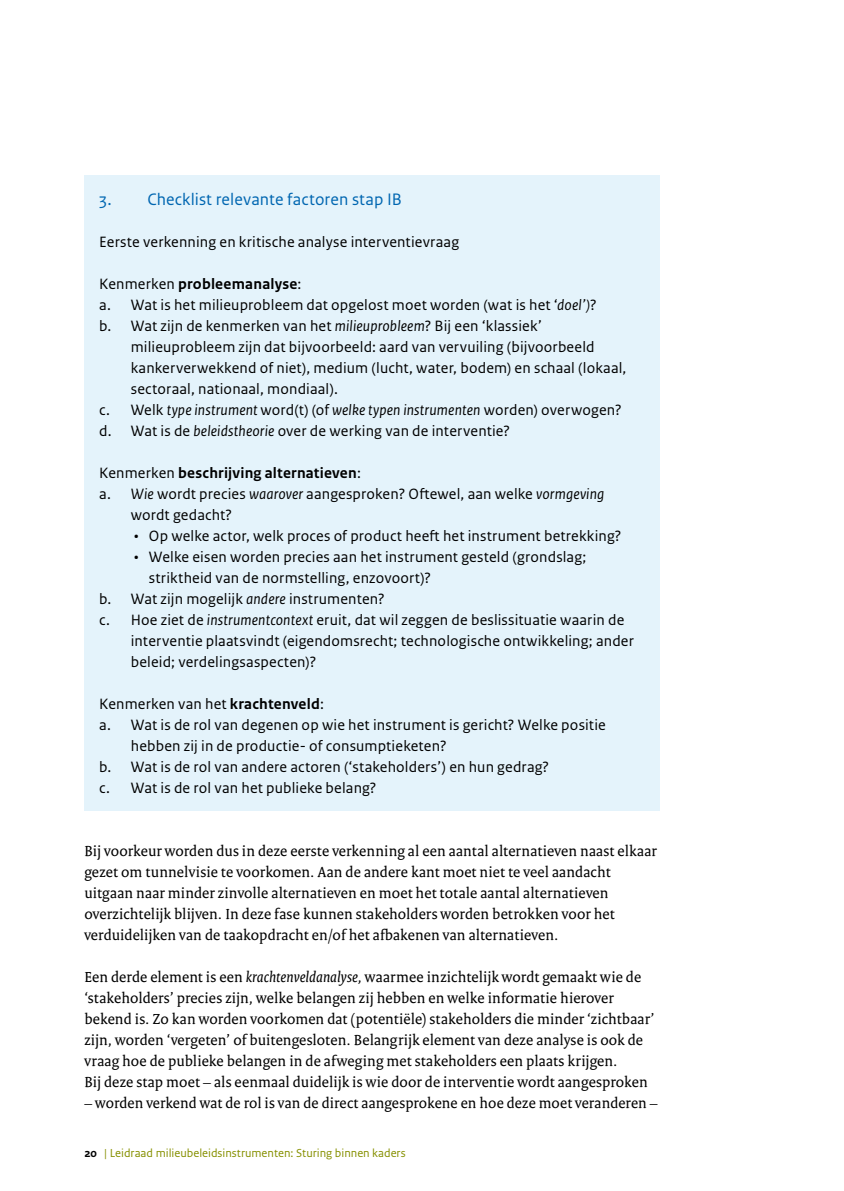
<style>
.page{position:relative;width:844px;height:1191px;background:#fff}
.page>*{position:absolute;margin:0;border:0;box-sizing:border-box;transform-origin:0 0}
.H_Block{font:17.5px "Rijksoverheid Sans Text";letter-spacing:.005em;color:#0066b1}
.P_Block{font:15.75px/21px "Rijksoverheid Sans Text";letter-spacing:.01em;color:#000}
.t1{font:15.75px/21px "Rijksoverheid Serif";letter-spacing:.005em;color:#000}
.t2{font:italic 15.75px "Rijksoverheid Sans Text";letter-spacing:.01em;color:#000}
.P_Block-2{font:700 15.75px "Rijksoverheid Sans Text";letter-spacing:.015em;color:#000}
.t3{font:12.25px "Rijksoverheid Sans Text";color:#869000}
.s1{font-weight:400}
.s2{font-style:italic}
.s3{font-style:normal}
.s4{font-weight:700}
.s5{font-weight:700;color:#000}
</style>
<div class="page">
<div style="left:84px;top:176px;width:576px;height:47px;background:#e4f3fb"></div>
<div style="left:84px;top:219px;width:576px;height:45px;background:#e4f3fb"></div>
<div style="left:84px;top:261px;width:576px;height:45px;background:#e4f3fb"></div>
<div style="left:84px;top:303px;width:576px;height:108px;background:#e4f3fb"></div>
<div style="left:84px;top:408px;width:576px;height:45px;background:#e4f3fb"></div>
<div style="left:84px;top:450px;width:576px;height:45px;background:#e4f3fb"></div>
<div style="left:84px;top:471px;width:576px;height:66px;background:#e4f3fb"></div>
<div style="left:84px;top:534px;width:576px;height:66px;background:#e4f3fb"></div>
<div style="left:84px;top:597px;width:576px;height:87px;background:#e4f3fb"></div>
<div style="left:84px;top:681px;width:576px;height:45px;background:#e4f3fb"></div>
<div style="left:84px;top:702px;width:576px;height:66px;background:#e4f3fb"></div>
<div style="left:84px;top:765px;width:576px;height:45px;background:#e4f3fb"></div>
<p class="H_Block" style="left:99px;top:189px;width:304px">3. Checklist relevante factoren stap IB</p>
<p class="P_Block" style="left:99px;top:231px;width:361px">Eerste verkenning en kritische analyse interventievraag</p>
<p class="P_Block-2" style="left:99px;top:275px;width:204px"><span class="s1">Kenmerken</span> probleemanalyse<span class="s1">:</span></p>
<p class="P_Block" style="left:99px;top:294px;width:499px">a. Wat is het milieuprobleem dat opgelost moet worden (wat is het ‘<span class="s2">doel’)</span>?</p>
<p class="P_Block" style="left:131px;top:315px;width:497px;text-indent:-32px">b. Wat zijn de kenmerken van het <span class="s2">milieuprobleem</span>? Bij een ‘klassiek’ milieuprobleem zijn dat bijvoorbeeld: aard van vervuiling (bijvoorbeeld kankerverwekkend of niet), medium (lucht, water, bodem) en schaal (lokaal, sectoraal, nationaal, mondiaal).</p>
<p class="t2" style="left:99px;top:401px;width:523px"><span class="s3">c. Welk</span> type instrument <span class="s3">word(t) (of</span> welke typen instrumenten <span class="s3">worden) overwogen?</span></p>
<p class="P_Block" style="left:99px;top:420px;width:412px">d. Wat is de <span class="s2">beleidstheorie</span> over de werking van de interventie?</p>
<p class="P_Block-2" style="left:99px;top:464px;width:263px"><span class="s1">Kenmerken</span> beschrijving alternatieven<span class="s1">:</span></p>
<p class="P_Block" style="left:131px;top:483px;width:475px;text-indent:-32px">a. <span class="s2">Wie</span> wordt precies <span class="s2">waarover</span> aangesproken? Oftewel, aan welke <span class="s2">vormgeving </span>wordt gedacht?</p>
<p class="P_Block" style="left:134px;top:525px;width:489px">• Op welke actor, welk proces of product heeft het instrument betrekking?</p>
<p class="P_Block" style="left:149px;top:546px;width:439px;text-indent:-15px">• Welke eisen worden precies aan het instrument gesteld (grondslag; striktheid van de normstelling, enzovoort)?</p>
<p class="P_Block" style="left:99px;top:588px;width:287px">b. Wat zijn mogelijk <span class="s2">andere</span> instrumenten?</p>
<p class="P_Block" style="left:131px;top:609px;width:504px;text-indent:-32px">c. Hoe ziet de <span class="s2">instrumentcontext</span> eruit, dat wil zeggen de beslissituatie waarin de interventie plaatsvindt (eigendomsrecht; technologische ontwikkeling; ander beleid; verdelingsaspecten)?</p>
<p class="P_Block" style="left:99px;top:693px;width:226px">Kenmerken van het <span class="s4">krachtenveld</span>:</p>
<p class="P_Block" style="left:131px;top:714px;width:476px;text-indent:-32px">a. Wat is de rol van degenen op wie het instrument is gericht? Welke positie hebben zij in de productie- of consumptieketen?</p>
<p class="P_Block" style="left:99px;top:756px;width:451px">b. Wat is de rol van andere actoren (‘stakeholders’) en hun gedrag?</p>
<p class="P_Block" style="left:99px;top:777px;width:279px">c. Wat is de rol van het publieke belang?</p>
<p class="t1" style="left:84px;top:840px;width:574px">Bij voorkeur worden dus in deze eerste verkenning al een aantal alternatieven naast elkaar gezet om tunnelvisie te voorkomen. Aan de andere kant moet niet te veel aandacht uitgaan naar minder zinvolle alternatieven en moet het totale aantal alternatieven overzichtelijk blijven. In deze fase kunnen stakeholders worden betrokken voor het verduidelijken van de taakopdracht en/of het afbakenen van alternatieven.</p>
<p class="t1" style="left:84px;top:966px;width:571px">Een derde element is een <span class="s2">krachtenveldanalyse,</span> waarmee inzichtelijk wordt gemaakt wie de ‘stakeholders’ precies zijn, welke belangen zij hebben en welke informatie hierover bekend is. Zo kan worden voorkomen dat (potentiële) stakeholders die minder ‘zichtbaar’ zijn, worden ‘vergeten’ of buitengesloten. Belangrijk element van deze analyse is ook de vraag hoe de publieke belangen in de afweging met stakeholders een plaats krijgen.<br>Bij deze stap moet – als eenmaal duidelijk is wie door de interventie wordt aangesproken</p>
<p class="t1" style="left:84px;top:1092px;width:574px">– worden verkend wat de rol is van de direct aangesprokene en hoe deze moet veranderen –</p>
<p class="t3" style="left:84px;top:1146px;width:322px"><span class="s5">20</span> | Leidraad milieubeleidsinstrumenten: Sturing binnen kaders</p>
</div>
